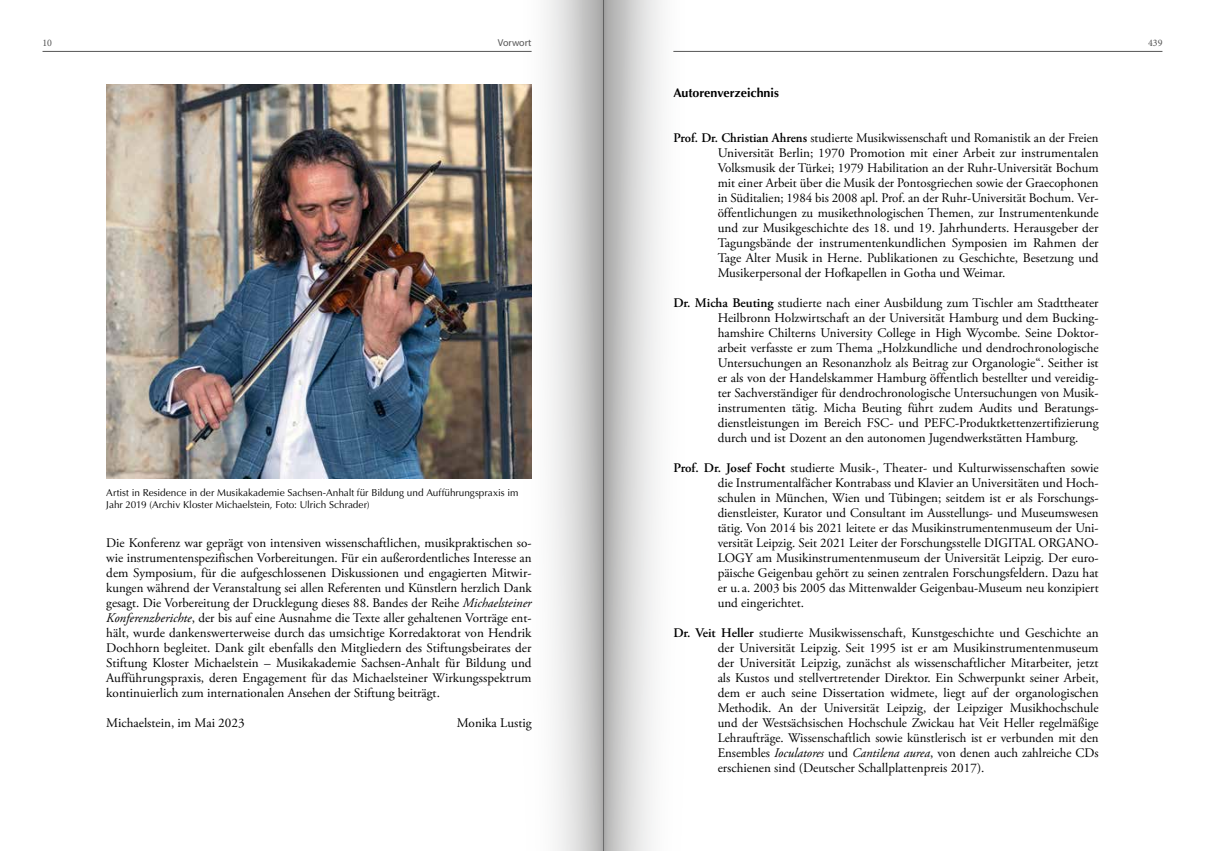
<style>
.page{position:relative;width:1205px;height:851px;background:#fff}
.page>*{position:absolute;margin:0;border:0;box-sizing:border-box;transform-origin:0 0}
.t1{font:13.12px/15px "Adobe Garamond Pro";color:#000;text-align:justify}
.t2{font:700 12.5px "Optima LT Pro";color:#000}
.t3{font:10px/12.5px "Optima LT Pro";letter-spacing:-.005em;color:#000}
.t4{font:10px "Myriad Pro";color:#565656}
.t5{font:10px "Minion Pro";color:#565656}
.s1{font-style:italic}
.s2{font-weight:600}
</style>
<div class="page">
<svg style="left:522px;top:0;width:81px;height:850px"></svg>
<svg style="left:603px;top:0;width:82px;height:850px"></svg>
<hr style="left:43px;top:51px;width:488px;height:1px;background:#565656">
<hr style="left:673px;top:51px;width:489px;height:1px;background:#565656">
<img style="left:106px;top:84px;width:425px;height:394px">
<p class="t5" style="left:43px;top:36px;width:11px">10</p>
<p class="t4" style="left:498px;top:37px;width:35px">Vorwort</p>
<p class="t5" style="left:1148px;top:36px;width:16px">439</p>
<p class="t3" style="left:106px;top:486px;width:413px">Artist in Residence in der Musikakademie Sachsen-Anhalt für Bildung und Aufführungspraxis im<br>Jahr 2019 (Archiv Kloster Michaelstein, Foto: Ulrich Schrader)</p>
<p class="t1" style="left:106px;top:535px;width:427px">Die Konferenz war geprägt von intensiven wissenschaftlichen, musikpraktischen so‑ wie instrumentenspezifischen Vorbereitungen. Für ein außerordentliches Interesse an dem Symposium, für die aufgeschlossenen Diskussionen und engagierten Mitwir&shy;kungen während der Veranstaltung sei allen Referenten und Künstlern herzlich Dank gesagt. Die Vorbereitung der Drucklegung dieses 88. Bandes der Reihe <span class="s1">Michaelsteiner Konferenzberichte</span>, der bis auf eine Ausnahme die Texte aller gehaltenen Vorträge ent&shy;hält, wurde dankenswerterweise durch das umsichtige Korredaktorat von Hendrik Dochhorn begleitet. Dank gilt ebenfalls den Mitgliedern des Stiftungsbeirates der Stiftung Kloster Michaelstein – Musikakademie Sachsen-Anhalt für Bildung und Aufführungspraxis, deren Engagement für das Michaelsteiner Wirkungsspektrum kontinuierlich zum internationalen Ansehen der Stiftung beiträgt.</p>
<p class="t1" style="left:106px;top:715px;width:140px">Michaelstein, im Mai 2023</p>
<p class="t1" style="left:457px;top:715px;width:76px">Monika Lustig</p>
<p class="t2" style="left:673px;top:84px;width:107px">Autorenverzeichnis</p>
<p class="t1" style="left:718px;top:130px;width:382px;text-indent:-44px"><span class="s2">Prof. Dr. Christian Ahrens</span> studierte Musikwissenschaft und Romanistik an der Freien Universität Berlin; 1970 Promotion mit einer Arbeit zur instrumentalen Volksmusik der Türkei; 1979 Habilitation an der Ruhr-Universität Bochum mit einer Arbeit über die Musik der Pontosgriechen sowie der Graecophonen in Süditalien; 1984 bis 2008 apl. Prof. an der Ruhr-Universität Bochum. Ver‑ öffentlichungen zu musikethnologischen Themen, zur Instrumentenkunde und zur Musikgeschichte des 18. und 19. Jahrhunderts. Herausgeber der Tagungsbände der instrumentenkundlichen Symposien im Rahmen der Tage Alter Musik in Herne. Publikationen zu Geschichte, Besetzung und Musikerpersonal der Hofkapellen in Gotha und Weimar.</p>
<p class="t1" style="left:718px;top:295px;width:382px;text-indent:-44px"><span class="s2">Dr. Micha Beuting</span> studierte nach einer Ausbildung zum Tischler am Stadttheater Heilbronn Holzwirtschaft an der Universität Hamburg und dem Bucking‑ hamshire Chilterns University College in High Wycombe. Seine Doktor&shy;arbeit verfasste er zum Thema „Holzkundliche und dendrochronologische Untersuchungen an Resonanzholz als Beitrag zur Organologie“. Seither ist er als von der Handelskammer Hamburg öffentlich bestellter und vereidig‑ ter Sachverständiger für dendrochronologische Untersuchungen von Musik‑ instrumenten tätig. Micha Beuting führt zudem Audits und Beratungs&shy;dienstleistungen im Bereich FSC- und PEFC-Produktkettenzertifizierung durch und ist Dozent an den autonomen Jugendwerkstätten Hamburg.</p>
<p class="t1" style="left:718px;top:460px;width:382px;text-align:left;text-indent:-44px"><span class="s2">Prof. Dr. Josef Focht</span> studierte Musik-, Theater- und Kulturwissenschaften sowie die Instrumentalfächer Kontrabass und Klavier an Universitäten und Hoch‑ schulen in München, Wien und Tübingen; seitdem ist er als Forschungs&shy;dienstleister, Kurator und Consultant im Ausstellungs- und Museumswesen tätig. Von 2014 bis 2021 leitete er das Musikinstrumentenmuseum der Uni-‑ versität Leipzig. Seit 2021 Leiter der Forschungsstelle DIGITAL ORGANO‑ LOGY am Musikinstrumentenmuseum der Universität Leipzig. Der euro&shy;päische Geigenbau gehört zu seinen zentralen Forschungsfeldern. Dazu hat er u. a. 2003 bis 2005 das Mittenwalder Geigenbau-Museum neu konzipiert und eingerichtet.</p>
<p class="t1" style="left:718px;top:625px;width:382px;text-indent:-44px"><span class="s2">Dr. Veit Heller</span> studierte Musikwissenschaft, Kunstgeschichte und Geschichte an der Universität Leipzig. Seit 1995 ist er am Musikinstrumentenmuseum der Universität Leipzig, zunächst als wissenschaftlicher Mitarbeiter, jetzt als Kustos und stellvertretender Direktor. Ein Schwerpunkt seiner Arbeit, dem er auch seine Dissertation widmete, liegt auf der organologischen Methodik. An der Universität Leipzig, der Leipziger Musikhochschule und der Westsächsischen Hochschule Zwickau hat Veit Heller regelmäßige Lehraufträge. Wissenschaftlich sowie künstlerisch ist er verbunden mit den Ensembles <span class="s1">Ioculatores</span> und <span class="s1">Cantilena aurea</span>, von denen auch zahlreiche CDs erschienen sind (Deutscher Schallplattenpreis 2017).</p>
</div>
